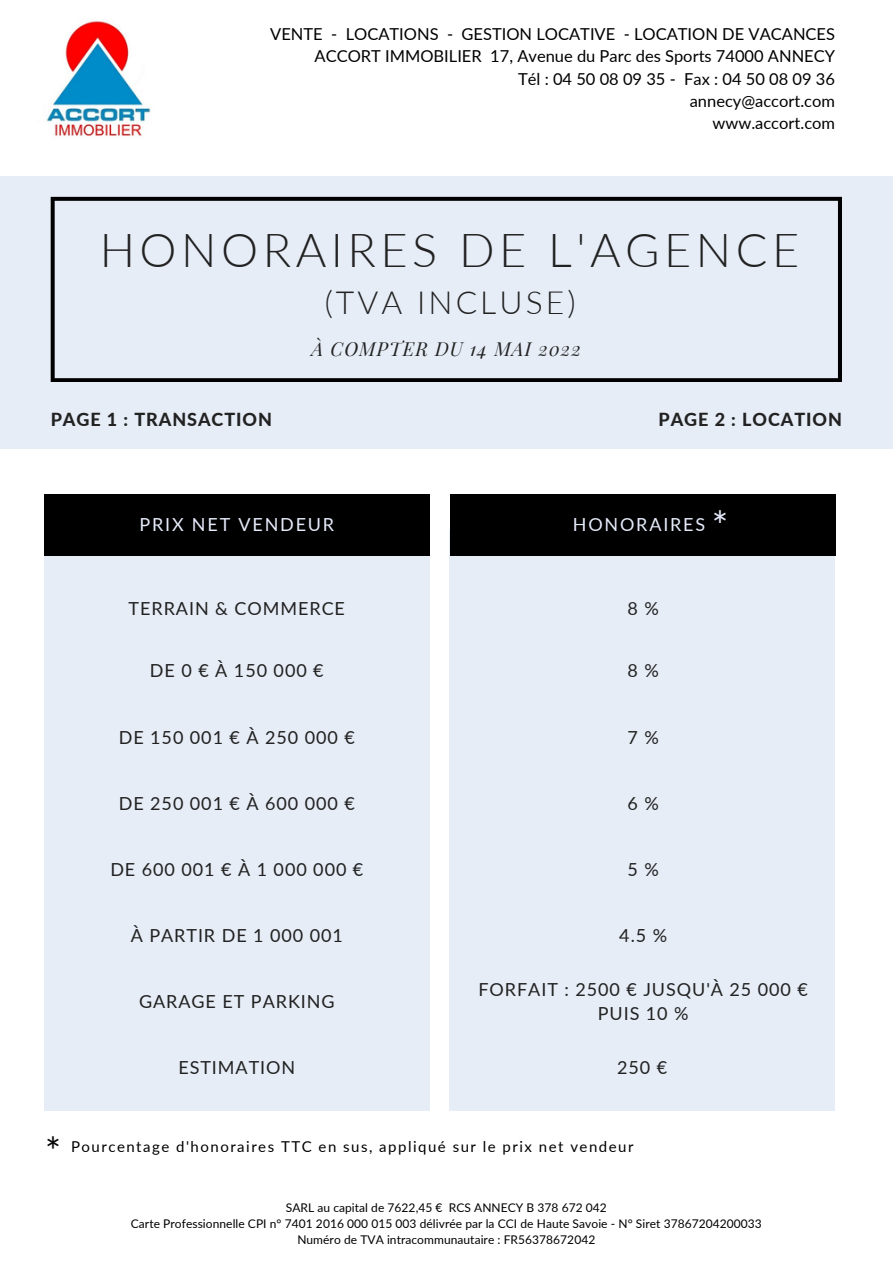
<style>
.page{position:relative;width:893px;height:1264px;background:#fff}
.page>*{position:absolute;margin:0;border:0;box-sizing:border-box;transform-origin:0 0}
.t1{font:300 46.8px "Lato";letter-spacing:.095em;color:#222}
.t2{font:39px "Lato";color:#e5ebfa}
.t3{font:37.5px "Lato";color:#000}
.t4{font:300 31.95px "Lato";letter-spacing:.095em;color:#222}
.t5{font:italic 18.9px "Playfair Display";letter-spacing:.06em;color:#222}
.t6{font:18px/24.8px "Lato";letter-spacing:.05em;color:#222;text-align:center}
.t7{font:800 18px "Lato";letter-spacing:.05em;color:#222}
.t8{font:18px "Lato";letter-spacing:.1em;color:#e5ebfa}
.t9{font:16.5px/22.5px "Lato";color:#000;text-align:right}
.t10{font:15px "Lato";letter-spacing:.1em;color:#000}
.t11{font:12px/16px "Lato";letter-spacing:.005em;color:#000;text-align:center}
</style>
<div class="page">
<div style="left:0;top:177px;width:892px;height:272px;background:#e7edf7"></div>
<svg style="left:51px;top:197px;width:791px;height:185px"></svg>
<div style="left:44px;top:530px;width:386px;height:580px;background:#e7edf7"></div>
<div style="left:449px;top:530px;width:386px;height:580px;background:#e7edf7"></div>
<div style="left:44px;top:493px;width:386px;height:62px;background:#000"></div>
<div style="left:450px;top:493px;width:386px;height:62px;background:#000"></div>
<img style="left:46px;top:21px;width:105px;height:116px">
<h3 class="t9" style="left:270px;top:22px;width:566px">VENTE - LOCATIONS - GESTION LOCATIVE - LOCATION DE VACANCES ACCORT IMMOBILIER 17, Avenue du Parc des Sports 74000 ANNECY<br>Tél : 04 50 08 09 35 - Fax : 04 50 08 09 36<br>annecy@accort.com<br>www.accort.com</h3>
<h1 class="t1" style="left:100px;top:220px;width:701px">HONORAIRES DE L'AGENCE</h1>
<h3 class="t4" style="left:324px;top:282px;width:252px">(TVA INCLUSE)</h3>
<h3 class="t5" style="left:311px;top:336px;width:271px">À COMPTER DU 14 MAI 2022</h3>
<h3 class="t7" style="left:51px;top:408px;width:223px">PAGE 1 : TRANSACTION</h3>
<h3 class="t7" style="left:658px;top:408px;width:185px">PAGE 2 : LOCATION</h3>
<h3 class="t8" style="left:139px;top:513px;width:196px">PRIX NET VENDEUR</h3>
<h3 class="t8" style="left:572px;top:513px;width:134px">HONORAIRES</h3>
<h2 class="t2" style="left:711px;top:501px;width:18px">*</h2>
<h3 class="t6" style="left:129px;top:595px;width:218px">TERRAIN &amp; COMMERCE</h3>
<h3 class="t6" style="left:627px;top:595px;width:33px">8 %</h3>
<h3 class="t6" style="left:150px;top:658px;width:175px">DE0€À150000€</h3>
<h3 class="t6" style="left:627px;top:658px;width:33px">8 %</h3>
<h3 class="t6" style="left:119px;top:724px;width:238px">DE 150 001 € À 250 000 €</h3>
<h3 class="t6" style="left:627px;top:724px;width:33px">7 %</h3>
<h3 class="t6" style="left:119px;top:790px;width:238px">DE 250 001 € À 600 000 €</h3>
<h3 class="t6" style="left:627px;top:790px;width:33px">6 %</h3>
<h3 class="t6" style="left:110px;top:856px;width:254px">DE 600 001 € À 1 000 000 €</h3>
<h3 class="t6" style="left:627px;top:856px;width:33px">5 %</h3>
<h3 class="t6" style="left:131px;top:922px;width:214px">À PARTIR DE 1 000 001</h3>
<h3 class="t6" style="left:619px;top:922px;width:49px">4.5 %</h3>
<h3 class="t6" style="left:139px;top:988px;width:197px">GARAGE ET PARKING</h3>
<h3 class="t6" style="left:178px;top:1054px;width:118px">ESTIMATION</h3>
<h3 class="t6" style="left:478px;top:976px;width:331px">FORFAIT : 2500 € JUSQU'À 25 000 €<br>PUIS 10 %</h3>
<h3 class="t6" style="left:617px;top:1054px;width:52px">250 €</h3>
<h3 class="t3" style="left:45px;top:1127px;width:17px">*</h3>
<p class="t10" style="left:71px;top:1137px;width:564px">Pourcentage d'honoraires TTC en sus, appliqué sur le prix net vendeur</p>
<p class="t11" style="left:131px;top:1199px;width:632px">SARL au capital de 7622,45 € RCS ANNECY B 378 672 042<br>Carte Professionnelle CPI n° 7401 2016 000 015 003 délivrée par la CCI de Haute Savoie - N° Siret 37867204200033<br>Numéro de TVA intracommunautaire : FR56378672042</p>
</div>
